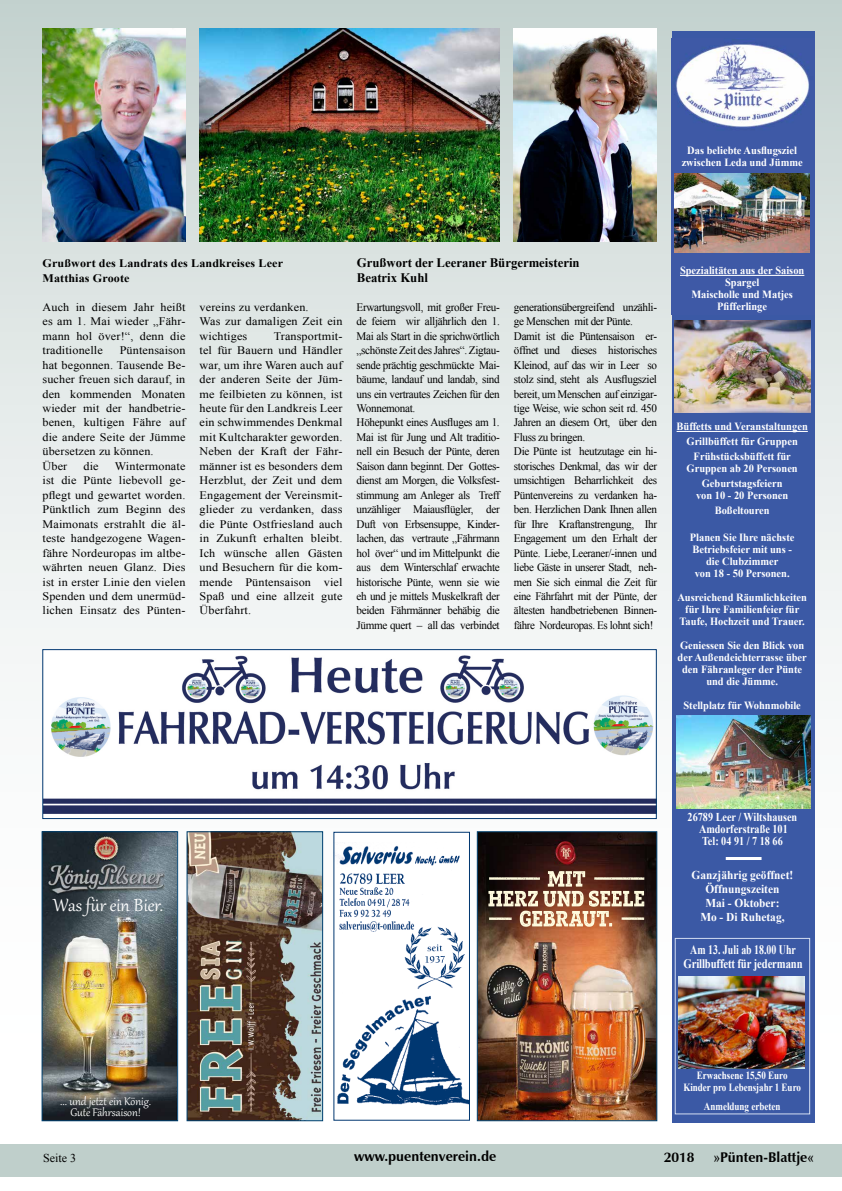
<style>
.page{position:relative;width:842px;height:1191px;background:#fff}
.page>*{position:absolute;margin:0;border:0;box-sizing:border-box;transform-origin:0 0}
.t1{font:21.5px "Gabriola";color:#fff}
.t2{font:700 14px "Zapf Humanist 601 BT";color:#000}
.t3{font:13.6px/11.9px "Gabriola";color:#fff;text-align:center}
.t4{font:700 13px/14.5px "Times New Roman";color:#000}
.t5{font:700 13px/14px "Times New Roman";letter-spacing:-.01em;color:#fff;text-align:center;scale:.76 1}
.t6{font:700 12px/14px "Times New Roman";color:#fff;text-align:center;scale:.95 1}
.t7{font:700 12px/12px "Times New Roman";color:#fff;text-align:center;scale:.85 1}
.t8{font:12px "Times New Roman";color:#000}
.t9{font:11.5px/14.5px "Times New Roman";letter-spacing:-.03em;color:#000}
.t10{font:11.5px/14.5px "Times New Roman";letter-spacing:-.03em;color:#000;text-align:justify;scale:1.06 1}
.t11{font:11.5px/14.5px "Times New Roman";letter-spacing:.01em;color:#000;scale:1.06 1}
.t12{font:700 11.5px/14.5px "Times New Roman";letter-spacing:.01em;color:#000;scale:1.05 1}
.t13{font:700 11px/12px "Times New Roman";color:#fff;text-align:center;scale:.95 1}
.t14{font:700 11px/12px "Times New Roman";color:#fff;text-align:center;scale:.82 1}
</style>
<div class="page">
<div style="left:0;top:1144px;width:842px;height:32px;background:#bfcfcb"></div>
<div style="left:0;top:0;width:842px;height:1137px;background:linear-gradient(to bottom,#ccd8d5,#fff)"></div>
<img style="left:479px;top:833px;width:176px;height:286px">
<svg style="left:488px;top:871px;width:157px;height:55px;background:#8e6d5a"></svg>
<img style="left:555px;top:840px;width:22px;height:25px">
<svg style="left:656px;top:1124px;width:3px;height:4px"></svg>
<div style="left:477px;top:831px;width:180px;height:290px;border:1px solid #004170"></div>
<img style="left:189px;top:833px;width:132px;height:286px">
<div style="left:187px;top:831px;width:136px;height:290px;border:1px solid #004170"></div>
<div style="left:334px;top:832px;width:135px;height:288px;background:#fff"></div>
<img style="left:336px;top:846px;width:132px;height:260px">
<div style="left:334px;top:832px;width:136px;height:288px;border:1px solid #003770"></div>
<img style="left:45px;top:651px;width:610px;height:166px">
<div style="left:43px;top:649px;width:614px;height:170px;border:1px solid #003770"></div>
<div style="left:672px;top:31px;width:142px;height:1091px;background:#3b59a5"></div>
<img style="left:675px;top:38px;width:135px;height:238px">
<hr style="left:680px;top:275px;width:124px;height:1px;background:#fff">
<hr style="left:676px;top:431px;width:132px;height:1px;background:#fff">
<div style="left:675px;top:938px;width:135px;height:176px;border:1px solid #d3ddf2"></div>
<img style="left:678px;top:976px;width:127px;height:92px">
<img style="left:514px;top:28px;width:143px;height:213px">
<img style="left:43px;top:28px;width:142px;height:213px">
<img style="left:200px;top:28px;width:299px;height:213px">
<img style="left:44px;top:833px;width:132px;height:286px">
<div style="left:42px;top:831px;width:136px;height:290px;border:1px solid #004170"></div>
<hr style="left:726px;top:857px;width:35px;height:3px;background:#fff">
<img style="left:675px;top:320px;width:135px;height:92px">
<img style="left:674px;top:173px;width:136px;height:80px">
<img style="left:676px;top:716px;width:134px;height:92px">
<p class="t13" style="left:682px;top:144px;width:129px">Das beliebte Ausflugsziel zwischen Leda und Jümme</p>
<p class="t12" style="left:43px;top:256px;width:231px">Grußwort des Landrats des Landkreises Leer<br>Matthias Groote</p>
<p class="t4" style="left:357px;top:255px;width:224px">Grußwort der Leeraner Bürgermeisterin<br>Beatrix Kuhl</p>
<p class="t10" style="left:43px;top:299px;width:136px">Auch in diesem Jahr heißt es am 1. Mai wieder „Fähr&shy;mann hol över!“, denn die traditionelle</p>
<p class="t11" style="left:43px;top:343px;width:136px;text-indent:77px">Püntensaison hat begonnen. Tausende Be&shy;sucher freuen sich darauf, in den kommenden Monaten wieder mit der handbetrie&shy;benen, kultigen Fähre auf die andere Seite der Jümme übersetzen zu können.<br>Über</p>
<p class="t10" style="left:43px;top:458px;width:136px;text-indent:72px">Wintermonate ist die Pünte liebevoll ge&shy;pflegt und gewartet worden.<br>Pünktlich zum Beginn des Maimonats erstrahlt die äl&shy;teste handgezogene Wagen&shy;fähre Nordeuropas im altbe&shy;währten neuen Glanz. Dies ist in erster Linie den vielen Spenden und dem unermüd&shy;lichen Einsatz des Pünten-</p>
<p class="t10" style="left:84px;top:458px;width:16px">die</p>
<p class="t11" style="left:200px;top:299px;width:136px">vereins zu verdanken.<br>Was zur damaligen Zeit ein wichtiges</p>
<p class="t10" style="left:200px;top:328px;width:136px;text-indent:74px">Transportmit&shy;tel für Bauern und Händler war, um ihre Waren auch auf der anderen Seite der Jüm&shy;me feilbieten zu können, ist heute für den Landkreis Leer ein schwimmendes Denkmal mit Kultcharakter geworden.<br>Neben der Kraft der Fähr&shy;männer ist es besonders dem Herzblut, der Zeit und dem Engagement der Vereinsmit&shy;glieder zu verdanken, dass die Pünte Ostfriesland auch in Zukunft erhalten bleibt.<br>Ich wünsche allen Gästen und Besuchern für die kom&shy;mende Püntensaison viel Spaß und eine allzeit gute Überfahrt.</p>
<p class="t9" style="left:357px;top:299px;width:145px">Erwartungsvoll, mit großer Freu&shy;de feiern wir alljährlich den 1.<br>Mai als Start in die sprichwörtlich „schönste Zeit des Jahres“. Zigtau&shy;sende prächtig geschmückte Mai&shy;bäume, landauf und landab, sind uns ein vertrautes Zeichen für den<br>Wonnemonat.<br>Höhepunkt eines Ausfluges am 1.<br>Mai ist für Jung und Alt traditio&shy;nell ein Besuch der Pünte, deren<br>Saison dann beginnt. Der Gottes&shy;dienst am Morgen, die Volksfest&shy;stimmung am Anleger als Treff unzähliger Maiausflügler, der<br>Duft von Erbsensuppe, Kinder&shy;lachen, das vertraute „Fährmann hol över“ und im Mittelpunkt die aus dem Winterschlaf erwachte historische Pünte, wenn sie wie eh und je mittels Muskelkraft der beiden Fährmänner behäbig die<br>Jümme quert – all das verbindet</p>
<p class="t9" style="left:514px;top:299px;width:145px">generationsübergreifend unzähli&shy;ge Menschen mit der Pünte.<br>Damit ist die Püntensaison er&shy;öffnet und dieses historisches<br>Kleinod, auf das wir in Leer so stolz sind, steht als Ausflugsziel bereit, um Menschen auf einzigar&shy;tige Weise, wie schon seit rd. 450<br>Jahren an diesem Ort, über den<br>Fluss zu bringen.<br>Die Pünte ist heutzutage ein hi&shy;storisches Denkmal, das wir der umsichtigen Beharrlichkeit des<br>Püntenvereins zu verdanken ha&shy;ben. Herzlichen Dank Ihnen allen für Ihre Kraftanstrengung, Ihr<br>Engagement um den Erhalt der<br>Pünte. Liebe, Leeraner/-innen und liebe Gäste in unserer Stadt, neh&shy;men Sie sich einmal die Zeit für eine Fährfahrt mit der Pünte, der ältesten handbetriebenen Binnen&shy;fähre Nordeuropas. Es lohnt sich!</p>
<p class="t13" style="left:680px;top:264px;width:132px">Spezialitäten aus der Saison<br>Spargel<br>Maischolle und Matjes<br>Pfifferlinge</p>
<p class="t13" style="left:676px;top:419px;width:140px;line-height:15px">Büffetts und Veranstaltungen<br>Grillbüffett für Gruppen<br>Frühstücksbüffett für</p>
<p class="t13" style="left:687px;top:461px;width:119px;line-height:15px">Gruppen ab 20 Personen<br>Geburtstagsfeiern</p>
<p class="t13" style="left:696px;top:488px;width:99px;line-height:15px">von 10 - 20 Personen<br>Boßeltouren</p>
<p class="t13" style="left:690px;top:531px;width:112px">Planen Sie Ihre nächste<br>Betriebsfeier mit uns - die Clubzimmer<br>von 18 - 50 Personen.</p>
<p class="t13" style="left:677px;top:591px;width:138px">Ausreichend Räumlichkeiten für Ihre Familienfeier für<br>Taufe, Hochzeit und Trauer.</p>
<p class="t13" style="left:678px;top:639px;width:138px">Geniessen Sie den Blick von der Außendeichterrasse über den Fähranleger der Pünte und die Jümme.</p>
<p class="t13" style="left:683px;top:699px;width:125px">Stellplatz für Wohnmobile</p>
<h1 class="t1" style="left:53px;top:891px;width:111px">Was für ein Bier.</h1>
<p class="t7" style="left:688px;top:811px;width:131px">26789 Leer / Wiltshausen<br>Amdorferstraße 101<br>Tel: 04 91 / 7 18 66</p>
<p class="t6" style="left:692px;top:868px;width:108px">Ganzjährig geöffnet!<br>Öffnungszeiten<br>Mai - Oktober:<br>Mo - Di Ruhetag,</p>
<p class="t5" style="left:683px;top:941px;width:158px">Am 13. Juli ab 18.00 Uhr<br>Grillbuffett für jedermann</p>
<p class="t3" style="left:60px;top:1093px;width:92px">... und jetzt ein König.<br>Gute Fährsaison!</p>
<p class="t14" style="left:683px;top:1069px;width:145px">Erwachsene 15,50 Euro<br>Kinder pro Lebensjahr 1 Euro</p>
<p class="t14" style="left:704px;top:1100px;width:95px">Anmeldung erbeten</p>
<p class="t8" style="left:43px;top:1149px;width:34px">Seite 3</p>
<p class="t2" style="left:354px;top:1147px;width:143px">www.puentenverein.de</p>
<p class="t2" style="left:664px;top:1148px;width:32px">2018</p>
<p class="t2" style="left:714px;top:1148px;width:101px">»Pünten-Blattje«</p>
</div>
